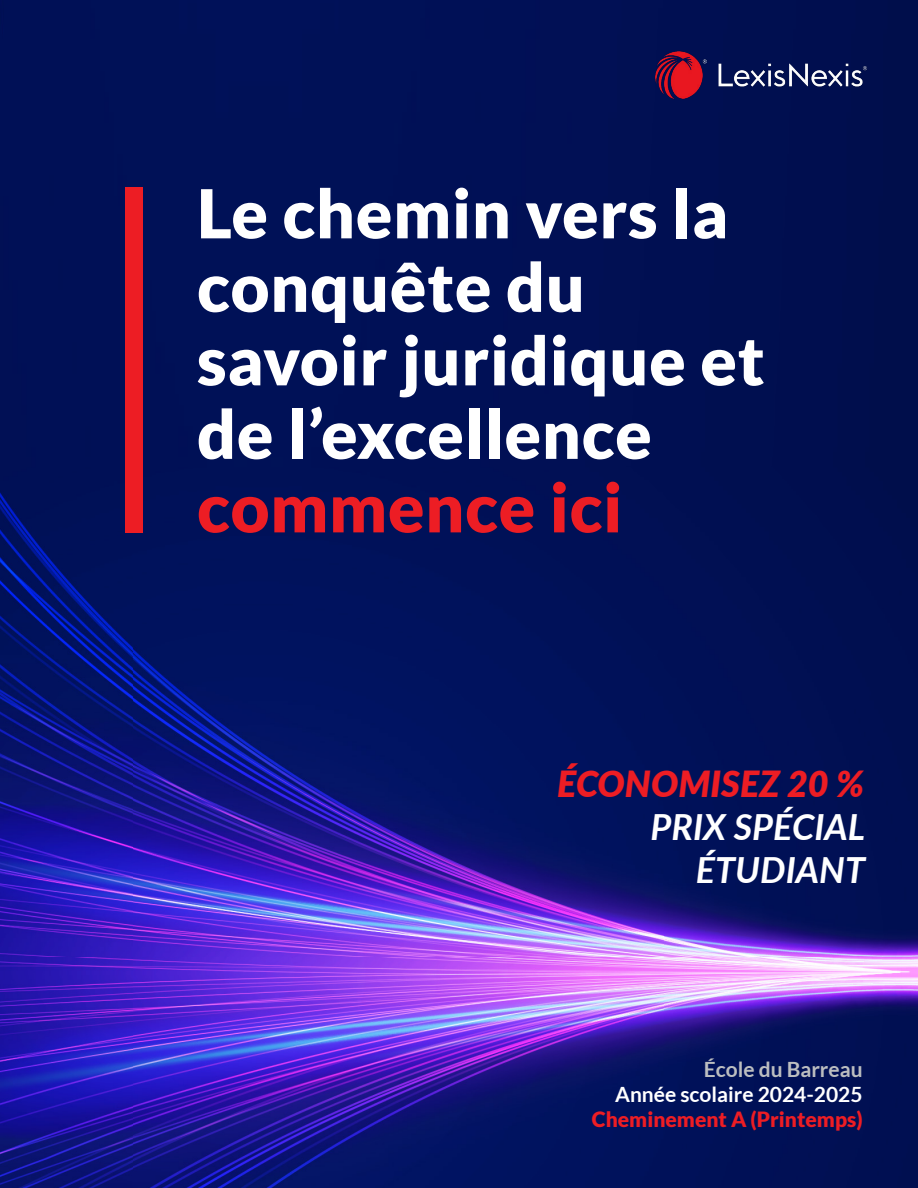
<style>
.page{position:relative;width:918px;height:1188px;background:#fff}
.page>*{position:absolute;margin:0;border:0;box-sizing:border-box;transform-origin:0 0}
.t1{font:900 67.5px/73.5px "Lato";letter-spacing:.01em;color:#fff}
.t2{font:900 67.5px "Lato";letter-spacing:.01em;color:#ed1d24}
.t3{font:italic 700 36px/43.2px "Lato";color:#fff;text-align:right}
.t4{font:italic 900 36px "Lato";color:#ed1d24}
.t5{font:900 21px "Lato";color:#ed1d24}
.t6{font:700 21px "Lato";color:#fff}
.t7{font:700 21px "Lato";color:#bcbec0}
</style>
<div class="page">
<div style="left:0;top:0;width:134px;height:467px;background:#001056"></div>
<img style="left:134px;top:0;width:784px;height:467px">
<img style="left:0;top:467px;width:134px;height:721px">
<img style="left:134px;top:467px;width:784px;height:721px">
<div style="left:125px;top:187px;width:18px;height:345px;background:#ed1d24"></div>
<img style="left:622px;top:18px;width:277px;height:113px">
<p class="t1" style="left:197px;top:175px;width:569px">Le chemin vers la conquête du savoir juridique et de l’excellence</p>
<p class="t2" style="left:197px;top:468px;width:427px">commence ici</p>
<p class="t4" style="left:557px;top:757px;width:308px">ÉCONOMISEZ 20 %</p>
<p class="t3" style="left:651px;top:804px;width:216px">PRIX SPÉCIAL<br>ÉTUDIANT</p>
<p class="t7" style="left:704px;top:1057px;width:160px">École du Barreau</p>
<p class="t6" style="left:615px;top:1082px;width:249px">Année scolaire 2024-2025</p>
<p class="t5" style="left:592px;top:1107px;width:272px">Cheminement A (Printemps)</p>
</div>
